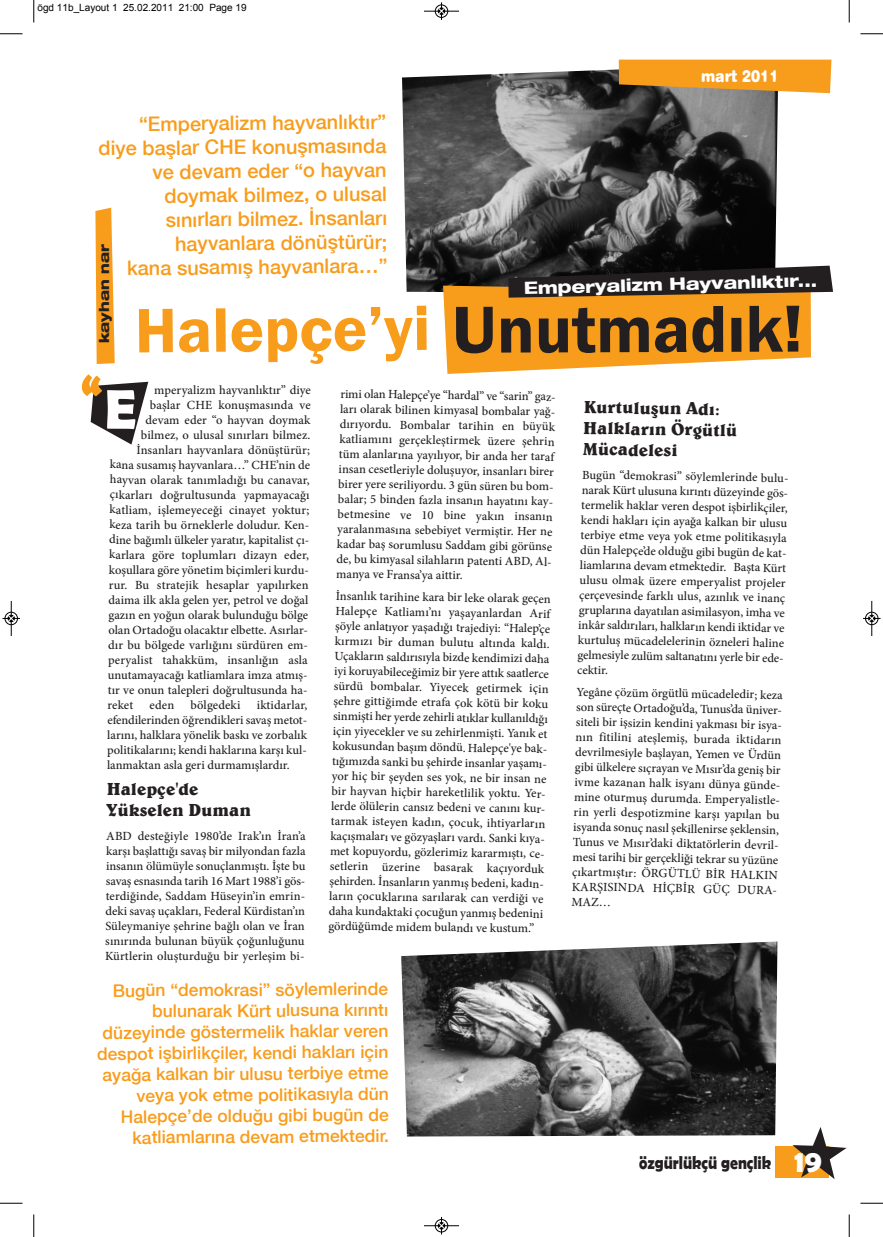
<style>
.page{position:relative;width:883px;height:1237px;background:#fff}
.page>*{position:absolute;margin:0;border:0;box-sizing:border-box;transform-origin:0 0}
.t1{font:600 68.75px "Franklin Gothic";letter-spacing:-.005em;color:#231f20}
.t2{font:600 65px "Franklin Gothic";color:#f89c1c}
.t3{font:700 56.25px "Berlin Sans FB Demi";color:#f89c1c}
.t4{font:700 31.25px "Berlin Sans FB Demi";color:#fff}
.t5{font:500 20px/24px "Helvetica Neue LT Com";color:#f89c1c;text-align:right}
.t6{font:700 18.75px "Berlin Sans FB Demi";color:#231f20;scale:.84 1}
.t7{font:500 17.5px/21px "Helvetica Neue LT Com";letter-spacing:-.005em;color:#f89c1c;text-align:right}
.t8{font:700 17.5px/21px "Belwe BT";color:#231f20}
.t9{font:800 expanded 17px "Helvetica Neue LT Com";color:#fff}
.t10{font:16.25px "Swiss 721 BT Black Rounded";color:#fff;scale:.85 1}
.t11{font:800 expanded 13.75px "Helvetica Neue LT Com";color:#231f20}
.t12{font:500 12.5px/15px "Minion Pro";letter-spacing:.005em;color:#231f20}
.t13{font:10px "Arial";color:#000}
.s1{color:#fff}
</style>
<div class="page">
<img style="left:402px;top:69px;width:376px;height:223px">
<img style="left:401px;top:941px;width:376px;height:195px">
<svg style="left:618px;top:60px;width:213px;height:33px;background:#e59526"></svg>
<div style="left:775px;top:1146px;width:53px;height:32px;background:#f89c1c"></div>
<svg style="left:792px;top:1127px;width:54px;height:52px"></svg>
<svg style="left:443px;top:266px;width:390px;height:108px;background:#c28839"></svg>
<svg style="left:90px;top:208px;width:59px;height:237px"></svg>
<svg style="left:33px;top:0;width:2px;height:22px"></svg>
<svg style="left:0;top:33px;width:22px;height:2px"></svg>
<svg style="left:848px;top:0;width:1px;height:22px"></svg>
<svg style="left:860px;top:33px;width:22px;height:2px"></svg>
<svg style="left:33px;top:1214px;width:2px;height:23px"></svg>
<svg style="left:0;top:1203px;width:22px;height:1px"></svg>
<svg style="left:848px;top:1214px;width:1px;height:23px"></svg>
<svg style="left:860px;top:1203px;width:22px;height:1px"></svg>
<hr style="left:424px;top:11px;width:35px;height:1px;background:#000">
<div style="left:435px;top:5px;width:13px;height:13px;border:1px solid #000;border-radius:50%"></div>
<svg style="left:438px;top:2px;width:6px;height:18px"></svg>
<hr style="left:424px;top:1225px;width:35px;height:1px;background:#000">
<div style="left:435px;top:1219px;width:13px;height:13px;border:1px solid #000;border-radius:50%"></div>
<div style="left:438px;top:1222px;width:7px;height:7px;background:#000;border-radius:50%"></div>
<svg style="left:438px;top:1217px;width:6px;height:17px"></svg>
<hr style="left:11px;top:601px;width:1px;height:35px;background:#000">
<div style="left:5px;top:612px;width:13px;height:13px;border:1px solid #000;border-radius:50%"></div>
<svg style="left:2px;top:615px;width:18px;height:7px"></svg>
<hr style="left:871px;top:601px;width:1px;height:35px;background:#000">
<div style="left:865px;top:612px;width:13px;height:13px;border:1px solid #000;border-radius:50%"></div>
<svg style="left:863px;top:615px;width:17px;height:7px"></svg>
<p class="t13" style="left:38px;top:2px;width:211px">ögd 11b_Layout 1 25.02.2011 21:00 Page 19</p>
<h3 class="t5" style="left:98px;top:116px;width:290px;rotate:-1deg">“Emperyalizm hayvanlıktır” diye başlar CHE konuşmasında ve devam eder “o hayvan doymak bilmez, o ulusal sınırları bilmez. İnsanları hayvanlara dönüştürür;<br>kana susamış hayvanlara…”</h3>
<p class="t11" style="left:99px;top:343px;width:101px;rotate:-90deg">kayhan nar</p>
<h2 class="t2" style="left:134px;top:294px;width:297px;rotate:-1deg">Halepçe’yi</h2>
<h3 class="t10" style="left:701px;top:66px;width:93px">mart 2011</h3>
<h3 class="t9" style="left:524px;top:283px;width:295px;rotate:-2deg">Emperyalizm Hayvanlıktır...</h3>
<h1 class="t1" style="left:452px;top:289px;width:353px">Unutmadık!</h1>
<h3 class="t3" style="left:80px;top:363px;width:58px">“<span class="s1">E</span></h3>
<p class="t12" style="left:154px;top:383px;width:158px">mperyalizm hayvanlıktır” diye</p>
<p class="t12" style="left:150px;top:398px;width:162px">başlar CHE konuşmasında ve</p>
<p class="t12" style="left:145px;top:413px;width:166px">devam eder “o hayvan doymak</p>
<p class="t12" style="left:141px;top:428px;width:171px">bilmez, o ulusal sınırları bilmez.</p>
<p class="t12" style="left:136px;top:443px;width:175px">İnsanları hayvanlara dönüştürür;</p>
<p class="t12" style="left:110px;top:458px;width:201px">kana susamış hayvanlara…” CHE’nin de</p>
<p class="t12" style="left:110px;top:473px;width:201px">hayvan olarak tanımladığı bu canavar,</p>
<p class="t12" style="left:110px;top:488px;width:201px">çıkarları doğrultusunda yapmayacağı</p>
<p class="t12" style="left:109px;top:503px;width:201px">katliam, işlemeyeceği cinayet yoktur;</p>
<p class="t12" style="left:109px;top:518px;width:201px">keza tarih bu örneklerle doludur. Ken-</p>
<p class="t12" style="left:109px;top:533px;width:201px">dine bağımlı ülkeler yaratır, kapitalist çı-</p>
<p class="t12" style="left:109px;top:548px;width:201px">karlara göre toplumları dizayn eder,</p>
<p class="t12" style="left:109px;top:563px;width:201px">koşullara göre yönetim biçimleri kurdu-</p>
<p class="t12" style="left:109px;top:578px;width:201px">rur. Bu stratejik hesaplar yapılırken</p>
<p class="t12" style="left:109px;top:593px;width:201px">daima ilk akla gelen yer, petrol ve doğal</p>
<p class="t12" style="left:108px;top:608px;width:201px">gazın en yoğun olarak bulunduğu bölge</p>
<p class="t12" style="left:108px;top:623px;width:201px">olan Ortadoğu olacaktır elbette. Asırlar-</p>
<p class="t12" style="left:108px;top:638px;width:201px">dır bu bölgede varlığını sürdüren em-</p>
<p class="t12" style="left:108px;top:653px;width:201px">peryalist tahakküm, insanlığın asla</p>
<p class="t12" style="left:108px;top:668px;width:201px">unutamayacağı katliamlara imza atmış-</p>
<p class="t12" style="left:108px;top:683px;width:201px">tır ve onun talepleri doğrultusunda ha-</p>
<p class="t12" style="left:108px;top:698px;width:27px">reket</p>
<p class="t12" style="left:150px;top:698px;width:26px">eden</p>
<p class="t12" style="left:190px;top:698px;width:51px">bölgedeki</p>
<p class="t12" style="left:107px;top:698px;width:202px;text-align:justify;text-indent:150px">iktidarlar, efendilerinden öğrendikleri savaş metot&shy;larını, halklara yönelik baskı ve zorbalık politikalarını; kendi haklarına karşı kul&shy;lanmaktan asla geri durmamışlardır.</p>
<h3 class="t8" style="left:107px;top:778px;width:146px">Halepçe'de<br>Yükselen Duman</h3>
<p class="t12" style="left:105px;top:829px;width:202px;text-align:justify">ABD desteğiyle 1980’de Irak’ın İran’a karşı başlattığı savaş bir milyondan fazla insanın ölümüyle sonuçlanmıştı. İşte bu savaş esnasında tarih 16 Mart 1988’i gös&shy;terdiğinde, Saddam Hüseyin’in emrin&shy;deki savaş uçakları, Federal Kürdistan’ın Süleymaniye şehrine bağlı olan ve İran sınırında bulunan büyük çoğunluğunu Kürtlerin oluşturduğu bir yerleşim bi-</p>
<p class="t12" style="left:339px;top:387px;width:217px;rotate:1deg">rimi olan Halepçe’ye “hardal” ve “sarin” gaz&shy;ları olarak bilinen kimyasal bombalar yağ&shy;dırıyordu. Bombalar tarihin en büyük katliamını gerçekleştirmek üzere şehrin tüm alanlarına yayılıyor, bir anda her taraf insan cesetleriyle doluşuyor, insanları birer birer yere seriliyordu. 3 gün süren bu bom&shy;balar; 5 binden fazla insanın hayatını kay&shy;betmesine ve 10 bine yakın insanın yaralanmasına sebebiyet vermiştir. Her ne kadar baş sorumlusu Saddam gibi görünse de, bu kimyasal silahların patenti ABD, Al&shy;manya ve Fransa’ya aittir.</p>
<p class="t12" style="left:334px;top:589px;width:218px;rotate:1deg">İnsanlık tarihine kara bir leke olarak geçen Halepçe Katliamı’nı yaşayanlardan Arif şöyle anlatıyor yaşadığı trajediyi: “Halep’çe kırmızı bir duman bulutu altında kaldı.<br>Uçakların saldırısıyla bizde kendimizi daha iyi koruyabileceğimiz bir yere attık saatlerce sürdü bombalar. Yiyecek getirmek için şehre gittiğimde etrafa çok kötü bir koku sinmişti her yerde zehirli atıklar kullanıldığı için yiyecekler ve su zehirlenmişti. Yanık et kokusundan başım döndü. Halepçe'ye bak&shy;tığımızda sanki bu şehirde insanlar yaşamı&shy;yor hiç bir şeyden ses yok, ne bir insan ne bir hayvan hiçbir hareketlilik yoktu. Yer&shy;lerde ölülerin cansız bedeni ve canını kur&shy;tarmak isteyen kadın, çocuk, ihtiyarların kaçışmaları ve gözyaşları vardı. Sanki kıya&shy;met kopuyordu, gözlerimiz kararmıştı, ce&shy;setlerin üzerine basarak kaçıyorduk şehirden. İnsanların yanmış bedeni, kadın&shy;ların çocuklarına sarılarak can verdiği ve daha kundaktaki çocuğun yanmış bedenini gördüğümde midem bulandı ve kustum.”</p>
<p class="t7" style="left:97px;top:981px;width:293px">Bugün “demokrasi” söylemlerinde bulunarak Kürt ulusuna kırıntı düzeyinde göstermelik haklar veren despot işbirlikçiler, kendi hakları için ayağa kalkan bir ulusu terbiye etme veya yok etme politikasıyla dün Halepçe’de olduğu gibi bugün de katliamlarına devam etmektedir.</p>
<h3 class="t8" style="left:583px;top:396px;width:156px;rotate:1deg">Kurtuluşun Adı:<br>Halkların Örgütlü<br>Mücadelesi</h3>
<p class="t12" style="left:580px;top:468px;width:209px;rotate:1deg">Bugün “demokrasi” söylemlerinde bulu&shy;narak Kürt ulusuna kırıntı düzeyinde gös&shy;termelik haklar veren despot işbirlikçiler, kendi hakları için ayağa kalkan bir ulusu terbiye etme veya yok etme politikasıyla dün Halepçe’de olduğu gibi bugün de kat&shy;liamlarına devam etmektedir. Başta Kürt ulusu olmak üzere emperyalist projeler çerçevesinde farklı ulus, azınlık ve inanç gruplarına dayatılan asimilasyon, imha ve inkâr saldırıları, halkların kendi iktidar ve kurtuluş mücadelelerinin özneleri haline gelmesiyle zulüm saltanatını yerle bir ede&shy;cektir.</p>
<p class="t12" style="left:575px;top:685px;width:209px;rotate:1deg">Yegâne çözüm örgütlü mücadeledir; keza son süreçte Ortadoğu’da, Tunus’da üniver&shy;siteli bir işsizin kendini yakması bir isya&shy;nın fitilini ateşlemiş, burada iktidarın devrilmesiyle başlayan, Yemen ve Ürdün gibi ülkelere sıçrayan ve Mısır’da geniş bir ivme kazanan halk isyanı dünya günde&shy;mine oturmuş durumda. Emperyalistle&shy;rin yerli despotizmine karşı yapılan bu isyanda sonuç nasıl şekillenirse şeklensin, Tunus ve Mısır’daki diktatörlerin devril&shy;mesi tarihi bir gerçekliği tekrar su yüzüne çıkartmıştır: ÖRGÜTLÜ BİR HALKIN KARŞISINDA HİÇBİR GÜÇ DURA-MAZ…</p>
<h3 class="t6" style="left:639px;top:1152px;width:159px">özgürlükçü gençlik</h3>
<h3 class="t4" style="left:794px;top:1143px;width:29px">19</h3>
</div>
